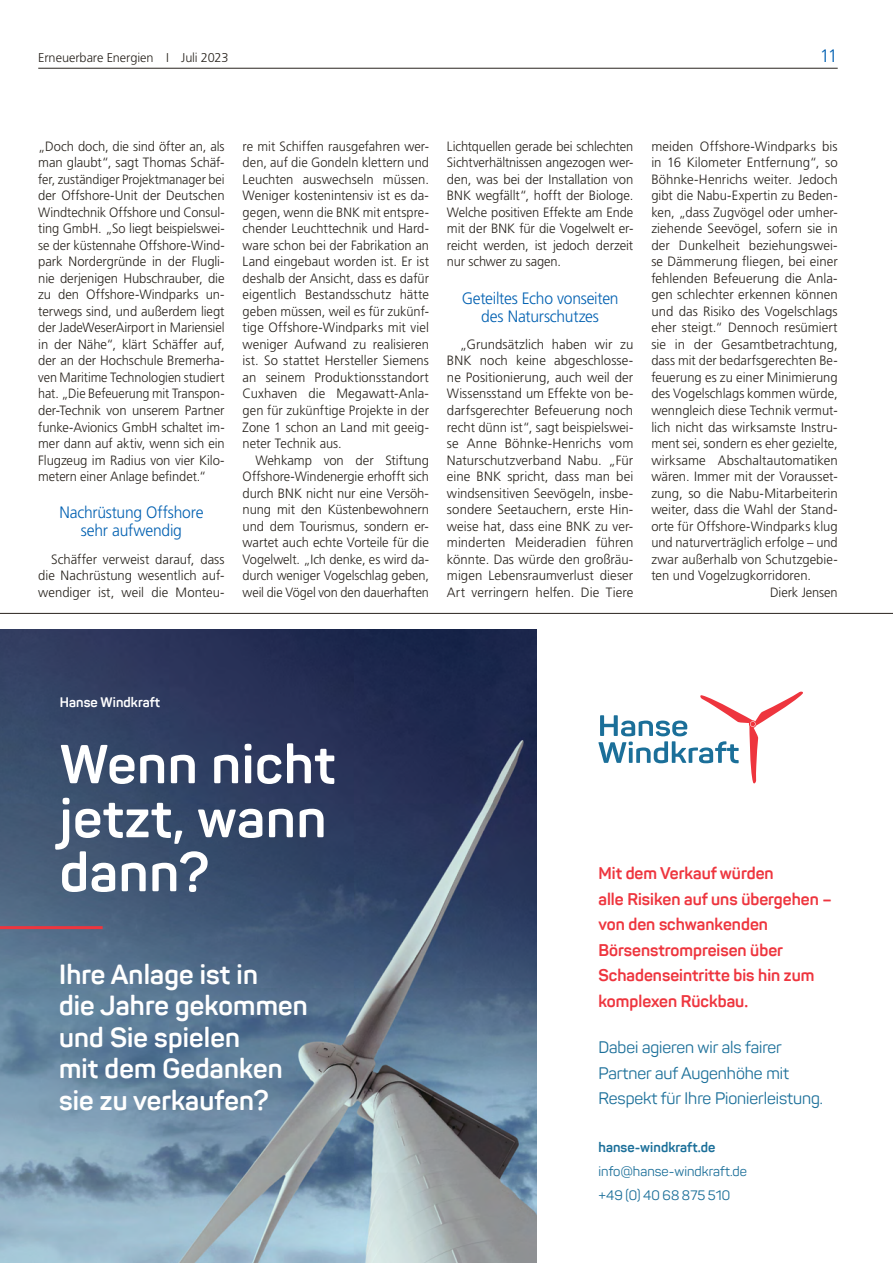
<style>
.page{position:relative;width:893px;height:1263px;background:#fff}
.page>*{position:absolute;margin:0;border:0;box-sizing:border-box;transform-origin:0 0}
.t1{font:700 54px/54px "Panton";letter-spacing:.015em;color:#fff}
.t2{font:700 27px/31.5px "Panton";letter-spacing:.005em;color:#fff}
.t3{font:300 18px "Frutiger LT Std";color:#0060b1}
.t4{font:700 16.5px/25.5px "Panton";color:#ee353e}
.t5{font:16.5px/25.5px "Panton";letter-spacing:-.005em;color:#1b6f99}
.t6{font:300 16.5px/18px "Frutiger LT Std";letter-spacing:-.015em;color:#0060b1;text-align:center;scale:.95 1}
.t7{font:300 13.5px/16.5px "Frutiger LT Std";color:#28231d;text-align:justify}
.t8{font:300 13.5px/16.5px "Frutiger LT Std";color:#28231d;text-align:justify;scale:.95 1}
.t9{font:300 13.5px/16.5px "Frutiger LT Std";color:#28231d;text-align:justify;scale:.96 1}
.t10{font:13.5px/24px "Panton";letter-spacing:.005em;color:#1b6f99}
.t11{font:700 13.5px "Panton";letter-spacing:.005em;color:#1b6f99}
.t12{font:700 13.5px "Panton";letter-spacing:.005em;color:#fff}
.t13{font:300 12.75px "Frutiger LT Std";letter-spacing:-.005em;color:#28231d}
</style>
<div class="page">
<hr style="left:38px;top:68px;width:800px;height:1px;background:#28231d">
<img style="left:0;top:629px;width:537px;height:634px">
<svg style="left:598px;top:692px;width:205px;height:91px"></svg>
<hr style="left:0;top:926px;width:103px;height:3px;background:#ee353e">
<hr style="left:0;top:613px;width:893px;height:1px;background:#28231d">
<p class="t13" style="left:38px;top:50px;width:192px">Erneuerbare Energien I Juli 2023</p>
<h3 class="t3" style="left:820px;top:45px;width:19px">11</h3>
<p class="t9" style="left:38px;top:138px;width:196px">„Doch doch, die sind öfter an, als man glaubt“, sagt Thomas Schäf&shy;fer, zuständiger Projektmanager bei der Offshore-Unit der Deutschen Windtechnik Offshore und Consul&shy;ting GmbH. „So liegt beispielswei&shy;se der küstennahe Offshore-Wind&shy;park Nordergründe in der Flugli&shy;nie derjenigen Hubschrauber, die zu den Offshore-Windparks un&shy;terwegs sind, und außerdem liegt der JadeWeserAirport in Mariensiel in der Nähe“, klärt Schäffer auf, der an der Hochschule Bremerha&shy;ven Maritime Technologien studiert hat. „Die Befeuerung mit Transpon&shy;der-Technik von unserem Partner funke-Avionics GmbH schaltet im&shy;mer dann auf aktiv, wenn sich ein Flugzeug im Radius von vier Kilo&shy;metern einer Anlage befindet.“</p>
<p class="t6" style="left:59px;top:504px;width:153px">Nachrüstung Offshore sehr aufwendig</p>
<p class="t7" style="left:38px;top:551px;width:188px;text-indent:13px">Schäffer verweist darauf, dass die Nachrüstung wesentlich auf&shy;wendiger ist, weil die Monteu-</p>
<p class="t8" style="left:243px;top:138px;width:198px">re mit Schiffen rausgefahren wer&shy;den, auf die Gondeln klettern und Leuchten auswechseln müssen.<br>Weniger kostenintensiv ist es da&shy;gegen, wenn die BNK mit entspre&shy;chender Leuchttechnik und Hard&shy;ware schon bei der Fabrikation an Land eingebaut worden ist. Er ist deshalb der Ansicht, dass es dafür eigentlich Bestandsschutz hätte geben müssen, weil es für zukünf&shy;tige Offshore-Windparks mit viel weniger Aufwand zu realisieren ist. So stattet Hersteller Siemens an seinem Produktionsstandort Cuxhaven die Megawatt-Anla&shy;gen für zukünftige Projekte in der Zone 1 schon an Land mit geeig&shy;neter Technik aus.</p>
<p class="t7" style="left:243px;top:452px;width:188px;text-indent:13px">Wehkamp von der Stiftung Offshore-Windenergie erhofft sich durch BNK nicht nur eine Versöh&shy;nung mit den Küstenbewohnern und dem Tourismus, sondern er&shy;wartet auch echte Vorteile für die Vogelwelt. „Ich denke, es wird da&shy;durch weniger Vogelschlag geben, weil die Vögel von den dauerhaften</p>
<p class="t8" style="left:447px;top:138px;width:198px">Lichtquellen gerade bei schlechten Sichtverhältnissen angezogen wer&shy;den, was bei der Installation von BNK wegfällt“, hofft der Biologe.<br>Welche positiven Effekte am Ende mit der BNK für die Vogelwelt er&shy;reicht werden, ist jedoch derzeit nur schwer zu sagen.</p>
<p class="t6" style="left:462px;top:289px;width:167px">Geteiltes Echo vonseiten des Naturschutzes</p>
<p class="t7" style="left:447px;top:336px;width:188px;text-indent:13px">„Grundsätzlich haben wir zu BNK noch keine abgeschlosse&shy;ne Positionierung, auch weil der Wissensstand um Effekte von be&shy;darfsgerechter Befeuerung noch recht dünn ist“, sagt beispielswei&shy;se Anne Böhnke-Henrichs vom Naturschutzverband Nabu. „Für eine BNK spricht, dass man bei windsensitiven Seevögeln, insbe&shy;sondere Seetauchern, erste Hin&shy;weise hat, dass eine BNK zu ver&shy;minderten Meideradien führen könnte. Das würde den großräu&shy;migen Lebensraumverlust dieser Art verringern helfen. Die Tiere</p>
<p class="t7" style="left:651px;top:138px;width:188px">meiden Offshore-Windparks bis</p>
<p class="t7" style="left:651px;top:155px;width:188px">in 16 Kilometer Entfernung“, so</p>
<p class="t7" style="left:651px;top:171px;width:188px">Böhnke-Henrichs weiter. Jedoch</p>
<p class="t9" style="left:651px;top:188px;width:196px">gibt die Nabu-Expertin zu Beden-</p>
<p class="t9" style="left:651px;top:204px;width:196px">ken, „dass Zugvögel oder umher-</p>
<p class="t7" style="left:651px;top:221px;width:188px">ziehende Seevögel, sofern sie in</p>
<p class="t7" style="left:651px;top:237px;width:188px">der Dunkelheit beziehungswei-</p>
<p class="t7" style="left:651px;top:254px;width:188px">se Dämmerung fliegen, bei einer</p>
<p class="t7" style="left:651px;top:270px;width:188px">fehlenden Befeuerung die Anla-</p>
<p class="t7" style="left:651px;top:287px;width:188px">gen schlechter erkennen können</p>
<p class="t7" style="left:651px;top:303px;width:188px">und das Risiko des Vogelschlags</p>
<p class="t7" style="left:651px;top:320px;width:188px">eher steigt.“ Dennoch resümiert</p>
<p class="t7" style="left:651px;top:336px;width:188px">sie in der Gesamtbetrachtung,</p>
<p class="t8" style="left:651px;top:353px;width:198px">dass mit der bedarfsgerechten Be-</p>
<p class="t9" style="left:651px;top:369px;width:196px">feuerung es zu einer Minimierung</p>
<p class="t9" style="left:651px;top:386px;width:196px">des Vogelschlags kommen würde,</p>
<p class="t9" style="left:651px;top:402px;width:196px">wenngleich diese Technik vermut-</p>
<p class="t7" style="left:651px;top:419px;width:188px">lich nicht das wirksamste Instru-</p>
<p class="t8" style="left:651px;top:435px;width:198px">ment sei, sondern es eher gezielte,</p>
<p class="t7" style="left:651px;top:452px;width:188px">wirksame Abschaltautomatiken</p>
<p class="t7" style="left:651px;top:468px;width:188px">wären. Immer mit der Vorausset-</p>
<p class="t7" style="left:651px;top:485px;width:188px">zung, so die Nabu-Mitarbeiterin</p>
<p class="t7" style="left:651px;top:501px;width:188px">weiter, dass die Wahl der Stand-</p>
<p class="t9" style="left:651px;top:518px;width:196px">orte für Offshore-Windparks klug</p>
<p class="t8" style="left:651px;top:534px;width:198px">und naturverträglich erfolge – und</p>
<p class="t9" style="left:651px;top:551px;width:196px">zwar außerhalb von Schutzgebie-</p>
<p class="t9" style="left:651px;top:567px;width:168px">ten und Vogelzugkorridoren.</p>
<p class="t8" style="left:770px;top:584px;width:73px">Dierk Jensen</p>
<p class="t12" style="left:60px;top:694px;width:102px">Hanse Windkraft</p>
<h1 class="t1" style="left:60px;top:737px;width:277px">Wenn nicht jetzt, wann dann?</h1>
<h2 class="t2" style="left:59px;top:958px;width:250px">Ihre Anlage ist in<br>die Jahre gekommen und Sie spielen<br>mit dem Gedanken sie zu verkaufen?</h2>
<p class="t4" style="left:598px;top:860px;width:235px">Mit dem Verkauf würden<br>alle Risiken auf uns übergehen – von den schwankenden<br>Börsenstrompreisen über<br>Schadenseintritte bis hin zum komplexen Rückbau.</p>
<p class="t5" style="left:598px;top:1035px;width:226px">Dabei agieren wir als fairer<br>Partner auf Augenhöhe mit<br>Respekt für Ihre Pionierleistung.</p>
<p class="t11" style="left:598px;top:1138px;width:118px">hanse-windkraft.de</p>
<p class="t10" style="left:598px;top:1159px;width:150px">info@hanse-windkraft.de +49 (0) 40 68 875 510</p>
</div>
